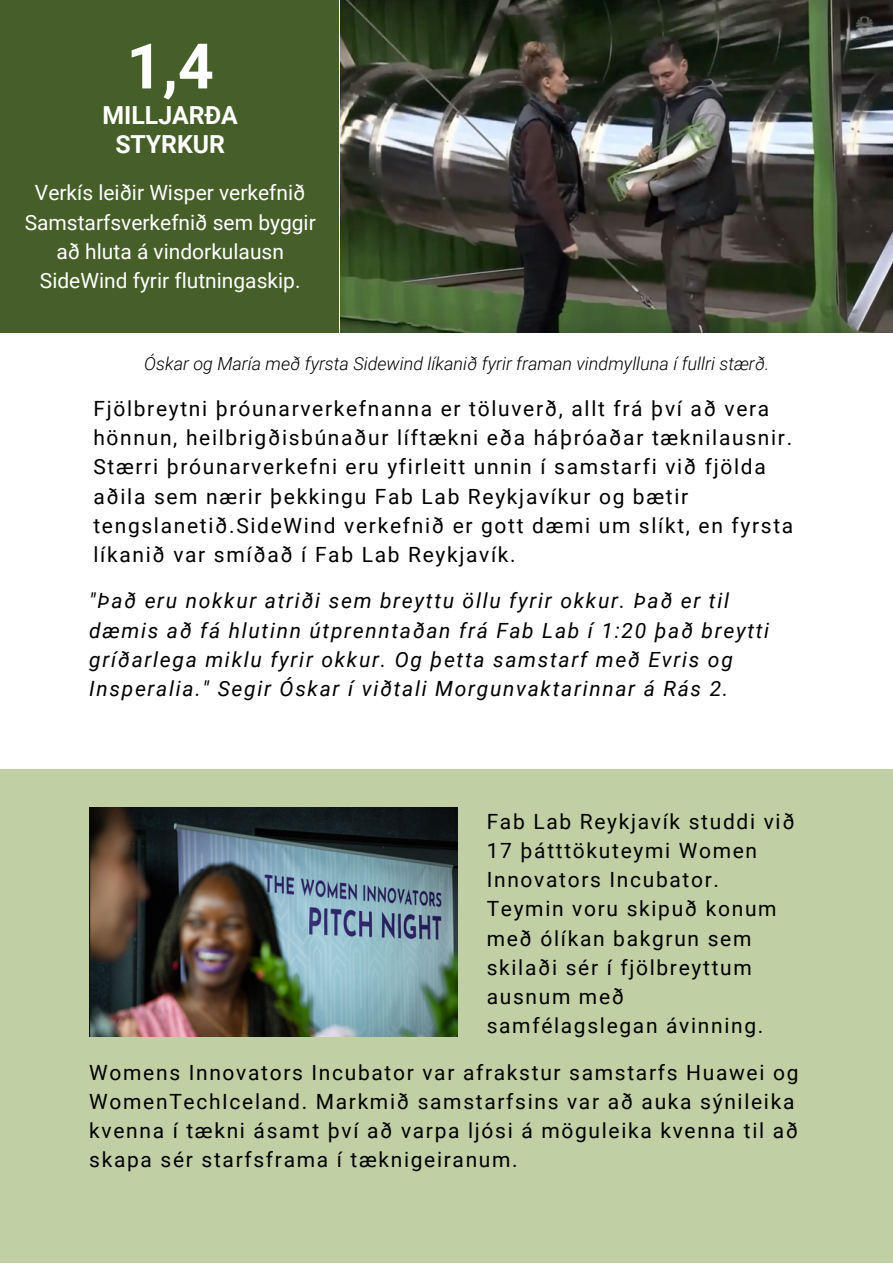
<style>
.page{position:relative;width:893px;height:1264px;background:#fff}
.page>*{position:absolute;margin:0;border:0;box-sizing:border-box;transform-origin:0 0}
.t1{font:700 62.85px "Roboto";color:#fff}
.t2{font:700 24.9px/28px "Roboto";color:#fff;text-align:center}
.t3{font:21px/29.2px "Roboto";letter-spacing:.08em;color:#000}
.t4{font:italic 21px/29.2px "Roboto";letter-spacing:.08em;color:#000}
.t5{font:21px/29.2px "Roboto";color:#fff;text-align:center}
.t6{font:italic 300 18px "Roboto";color:#000}
</style>
<div class="page">
<img style="left:340px;top:0;width:552px;height:333px">
<div style="left:0;top:0;width:339px;height:333px;background:#465e28"></div>
<div style="left:0;top:769px;width:892px;height:493px;background:#c1cfa5"></div>
<img style="left:89px;top:807px;width:368px;height:229px">
<h1 class="t1" style="left:126px;top:30px;width:89px">1,4</h1>
<p class="t2" style="left:102px;top:102px;width:137px">MILLJARÐA<br>STYRKUR</p>
<p class="t5" style="left:25px;top:179px;width:292px">Verkís leiðir Wisper verkefnið<br>Samstarfsverkefnið sem byggir að hluta á vindorkulausn<br>SideWind fyrir flutningaskip.</p>
<p class="t6" style="left:144px;top:353px;width:626px">Óskar og María með fyrsta Sidewind líkanið fyrir framan vindmylluna í fullri stærð.</p>
<p class="t3" style="left:93px;top:394px;width:701px">Fjölbreytni þróunarverkefnanna er töluverð, allt frá því að vera hönnun, heilbrigðisbúnaður líftækni eða háþróaðar tæknilausnir.<br>Stærri þróunarverkefni eru yfirleitt unnin í samstarfi við fjölda aðila sem nærir þekkingu Fab Lab Reykjavíkur og bætir tengslanetið.SideWind verkefnið er gott dæmi um slíkt, en fyrsta líkanið var smíðað í Fab Lab Reykjavík.</p>
<p class="t4" style="left:89px;top:586px;width:681px">"Það eru nokkur atriði sem breyttu öllu fyrir okkur. Það er til dæmis að fá hlutinn útprenntaðan frá Fab Lab í 1:20 það breytti gríðarlega miklu fyrir okkur. Og þetta samstarf með Evris og Insperalia." Segir Óskar í viðtali Morgunvaktarinnar á Rás 2.</p>
<p class="t3" style="left:486px;top:806px;width:309px">Fab Lab Reykjavík studdi við<br>17 þátttökuteymi Women<br>Innovators Incubator.<br>Teymin voru skipuð konum með ólíkan bakgrun sem skilaði sér í fjölbreyttum ausnum með samfélagslegan ávinning.</p>
<p class="t3" style="left:89px;top:1057px;width:710px">Womens Innovators Incubator var afrakstur samstarfs Huawei og WomenTechIceland. Markmið samstarfsins var að auka sýnileika kvenna í tækni ásamt því að varpa ljósi á möguleika kvenna til að skapa sér starfsframa í tæknigeiranum.</p>
</div>
